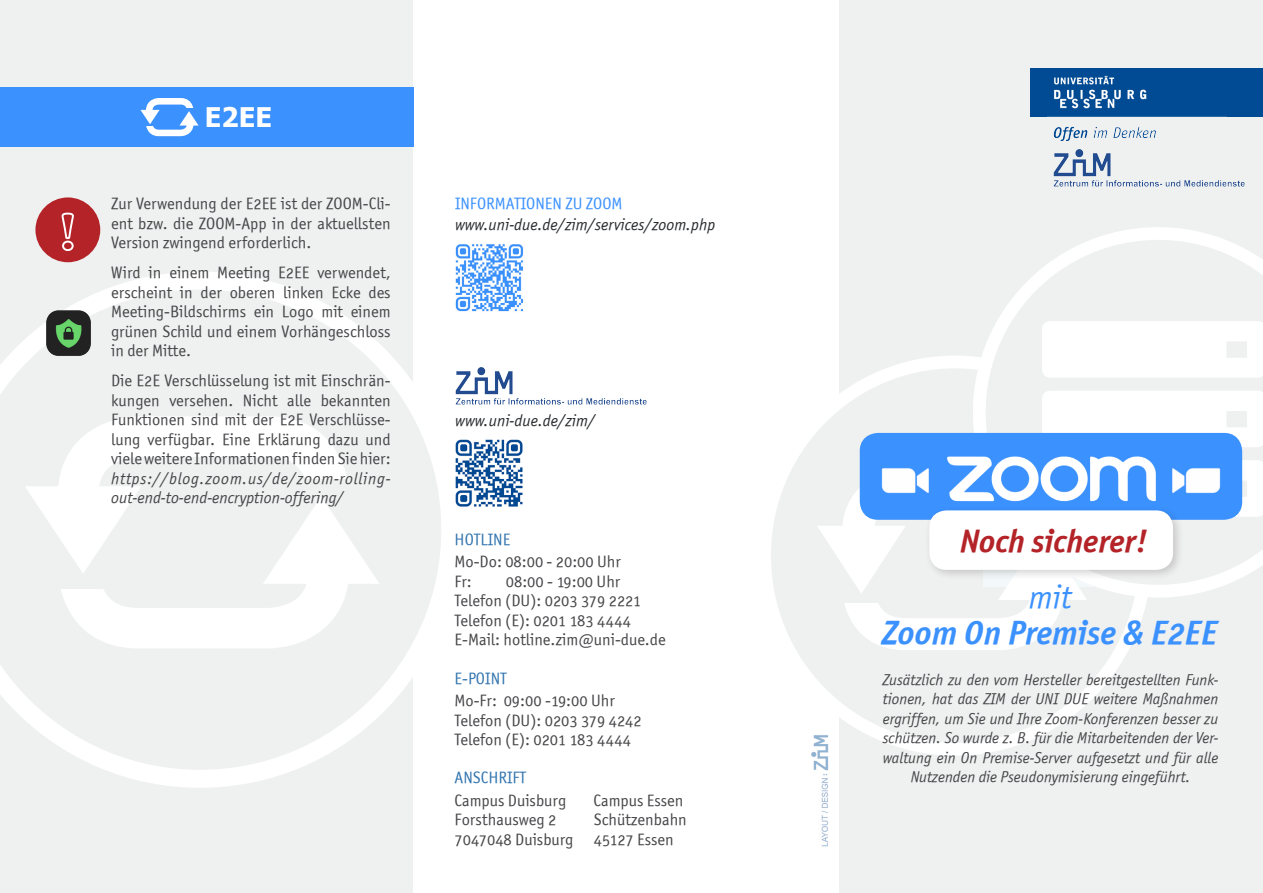
<style>
.page{position:relative;width:1263px;height:893px;background:#eff0f0}
.page>*{position:absolute;margin:0;border:0;box-sizing:border-box;transform-origin:0 0}
.Titel{font:33.75px "Officina Sans OSITCTT Bold Ita";color:#3b91fe}
.Titel-2{font:italic 33px "Officina Sans ITCTT Book";color:#3b91fe}
.t1{font:32.55px "Officina Sans OSITCTT Bold Ita";color:#b32328}
.t2{font:700 27px "Tahoma";color:#fff}
.t3{font:16.5px/19.5px "Officina Sans OSITCTT Book";color:#47474a}
.t4{font:16.5px/21px "Officina Sans OSITCTT Book Ita";color:#292c2f}
.t5{font:16.5px "Officina Sans OSITCTT Book";color:#3375af}
.untertitel{font:15.75px/19.5px "Officina Sans OSITCTT Book Ita";color:#47474a;text-align:center}
.s1{font-family:"Officina Sans OSITCTT Book Ita"}
.s2{font-family:"Officina Sans OSITCTT Book";color:#3b91fe}
.s3{color:#3375af}
</style>
<div class="page">
<div style="left:413px;top:0;width:425px;height:893px;background:#fff"></div>
<svg style="left:0;top:272px;width:441px;height:516px"></svg>
<div style="left:58px;top:416px;width:291px;height:232px;border:40px solid #fff;border-radius:59px"></div>
<div style="left:39px;top:492px;width:144px;height:96px;background:#eff0f0"></div>
<div style="left:243px;top:479px;width:144px;height:88px;background:#eff0f0"></div>
<svg style="left:263px;top:497px;width:117px;height:87px"></svg>
<svg style="left:25px;top:486px;width:116px;height:88px"></svg>
<img style="left:455px;top:439px;width:68px;height:68px">
<img style="left:455px;top:367px;width:192px;height:38px">
<img style="left:455px;top:244px;width:69px;height:68px">
<div style="left:765px;top:362px;width:380px;height:387px;background:#eff0f0;border-radius:50%"></div>
<div style="left:758px;top:356px;width:394px;height:400px;border:13px solid #fff;border-radius:50%"></div>
<div style="left:842px;top:470px;width:222px;height:180px;border:32px solid #fff;border-radius:47px"></div>
<div style="left:828px;top:528px;width:109px;height:75px;background:#eff0f0"></div>
<svg style="left:999px;top:598px;width:87px;height:2px"></svg>
<svg style="left:818px;top:526px;width:87px;height:67px"></svg>
<svg style="left:973px;top:227px;width:290px;height:371px"></svg>
<svg style="left:1233px;top:460px;width:30px;height:57px"></svg>
<div style="left:1042px;top:391px;width:221px;height:56px;background:#fff"></div>
<div style="left:1042px;top:321px;width:221px;height:57px;background:#fff"></div>
<div style="left:861px;top:434px;width:380px;height:85px;background:#3b91fe;border-radius:17px"></div>
<div style="left:860px;top:433px;width:382px;height:87px;border:2px solid #3b91fe;border-radius:17px"></div>
<img style="left:947px;top:456px;width:209px;height:46px">
<div style="left:924px;top:505px;width:260px;height:76px;background:#231f20;opacity:.2"></div>
<div style="left:929px;top:510px;width:244px;height:60px;background:#fff;border-radius:17px"></div>
<img style="left:1172px;top:468px;width:48px;height:25px">
<img style="left:881px;top:468px;width:48px;height:25px">
<div style="left:1030px;top:68px;width:233px;height:48px;background:#004b93"></div>
<img style="left:1048px;top:75px;width:178px;height:65px">
<img style="left:1053px;top:149px;width:192px;height:38px">
<img style="left:45px;top:310px;width:46px;height:46px">
<div style="left:35px;top:197px;width:65px;height:65px;background:#b32328;border-radius:50%"></div>
<svg style="left:61px;top:212px;width:13px;height:39px"></svg>
<img style="left:811px;top:735px;width:18px;height:112px">
<div style="left:0;top:87px;width:413px;height:60px;background:#3b91fe"></div>
<div style="left:146px;top:98px;width:48px;height:38px;border:7px solid #fff;border-radius:10px"></div>
<div style="left:143px;top:110px;width:23px;height:16px;background:#3b91fe"></div>
<div style="left:176px;top:108px;width:24px;height:15px;background:#3b91fe"></div>
<svg style="left:179px;top:111px;width:20px;height:15px"></svg>
<svg style="left:140px;top:110px;width:20px;height:14px"></svg>
<p class="t2" style="left:205px;top:99px;width:69px">E2EE</p>
<p class="t3" style="left:111px;top:194px;width:281px;text-align:justify">Zur Verwendung der E2EE ist der ZOOM-Cli&shy;ent bzw. die ZOOM-App in der aktuellsten Version zwingend erforderlich.</p>
<p class="t3" style="left:111px;top:263px;width:281px;text-align:justify">Wird in einem Meeting E2EE verwendet, erscheint in der oberen linken Ecke des Meeting-Bildschirms ein Logo mit einem grünen Schild und einem Vorhängeschloss in der Mitte.</p>
<p class="t3" style="left:111px;top:371px;width:281px;text-align:justify">Die E2E Verschlüsselung ist mit Einschrän&shy;kungen versehen. Nicht alle bekannten Funktionen sind mit der E2E Verschlüsse&shy;lung verfügbar. Eine Erklärung dazu und viele weitere Informationen finden Sie hier: <span class="s1">https://blog.zoom.us/de/zoom-rolling&shy;out-end-to-end-encryption-offering/</span></p>
<p class="t4" style="left:455px;top:193px;width:262px"><span class="s2">INFORMATIONEN ZU ZOOM </span>www.uni-due.de/zim/services/zoom.php</p>
<p class="t4" style="left:455px;top:410px;width:142px">www.uni-due.de/zim/</p>
<p class="t3" style="left:455px;top:528px;width:168px;line-height:22.5px"><span class="s3">HOTLINE<br></span>Mo-Do: 08:00 - 20:00 Uhr</p>
<p class="t3" style="left:455px;top:571px;width:19px">Fr:</p>
<p class="t3" style="left:455px;top:571px;width:213px;text-indent:51px">08:00 - 19:00 Uhr<br>Telefon (DU): 0203 379 2221<br>Telefon (E): 0201 183 4444<br>E-Mail: hotline.zim@uni-due.de</p>
<p class="t5" style="left:455px;top:668px;width:54px">E-POINT</p>
<p class="t3" style="left:455px;top:691px;width:189px">Mo-Fr: 09:00 -19:00 Uhr<br>Telefon (DU): 0203 379 4242<br>Telefon (E): 0201 183 4444</p>
<p class="t3" style="left:455px;top:766px;width:113px;line-height:22.5px"><span class="s3">ANSCHRIFT<br></span>Campus Duisburg</p>
<p class="t3" style="left:593px;top:790px;width:92px">Campus Essen</p>
<p class="t3" style="left:455px;top:810px;width:103px">Forsthausweg 2</p>
<p class="t3" style="left:594px;top:810px;width:94px">Schützenbahn</p>
<p class="t3" style="left:455px;top:829px;width:221px">7047048 Duisburg 45127 Essen</p>
<p class="t1" style="left:960px;top:521px;width:189px">Noch sicherer!</p>
<p class="Titel-2" style="left:1029px;top:578px;width:44px">mit</p>
<p class="Titel" style="left:882px;top:612px;width:337px">Zoom On Premise &amp; E2EE</p>
<p class="untertitel" style="left:883px;top:670px;width:337px">Zusätzlich zu den vom Hersteller bereitgestellten Funk&shy;tionen, hat das ZIM der UNI DUE weitere Maßnahmen ergriffen, um Sie und Ihre Zoom-Konferenzen besser zu schützen. So wurde z. B. für die Mitarbeitenden der Ver&shy;waltung ein On Premise-Server aufgesetzt und für alle Nutzenden die Pseudonymisierung eingeführt.</p>
</div>
